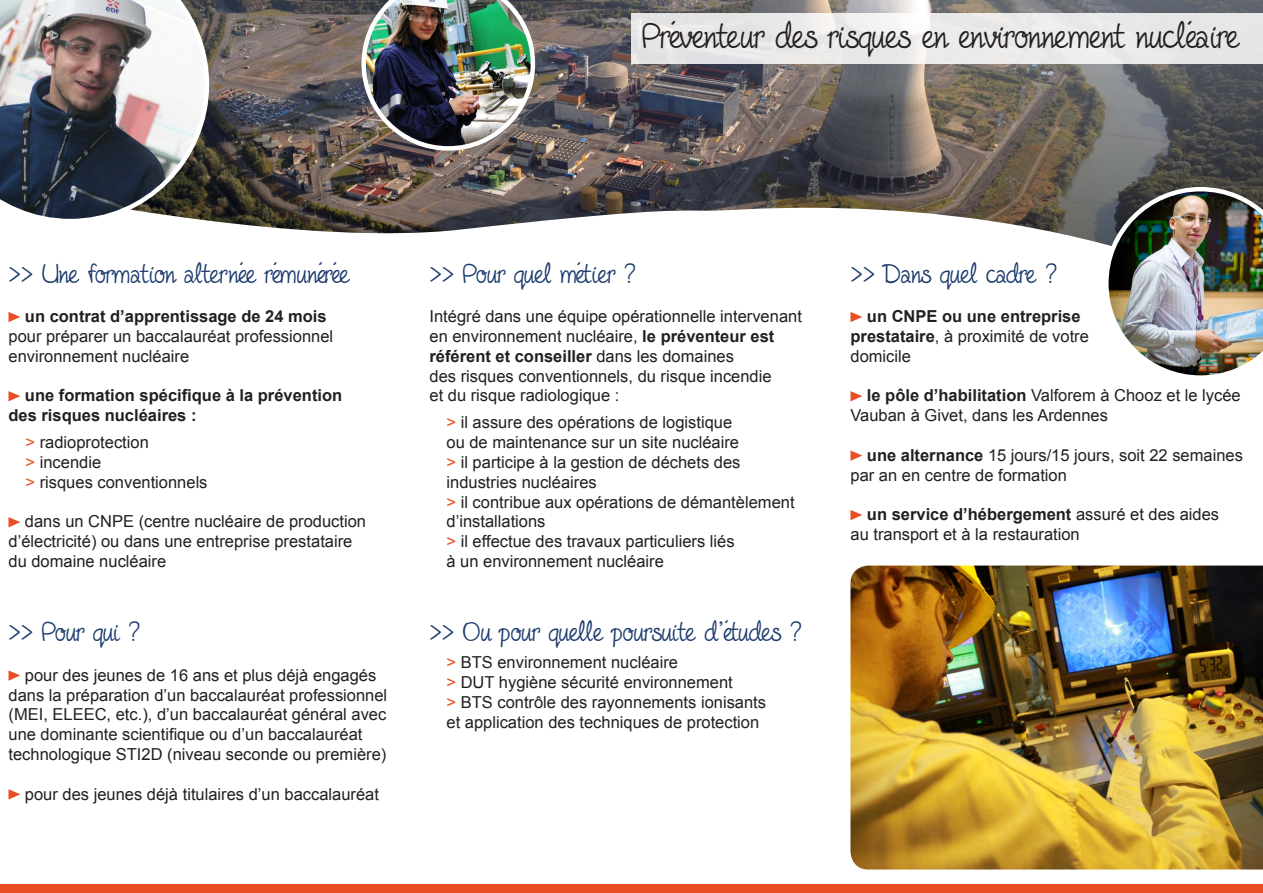
<style>
.page{position:relative;width:1263px;height:893px;background:#fff}
.page>*{position:absolute;margin:0;border:0;box-sizing:border-box;transform-origin:0 0}
.titre_bloc___2{font:39px "Fineliner Script";color:#231f20}
.sous-titre_bloc___2{font:30px "Fineliner Script";color:#1b3a6d}
.t1{font:16.5px/19.8px "Arial";color:#231f20}
.t2{font:700 16.5px "Arial";color:#231f20}
.s1{color:#e94f24}
.s2{font-weight:700}
.s3{font-weight:400}
</style>
<div class="page">
<img style="left:209px;top:0;width:1054px;height:244px">
<div style="left:631px;top:13px;width:632px;height:51px;background:#e8e8e9"></div>
<svg style="left:9px;top:312px;width:11px;height:10px"></svg>
<svg style="left:9px;top:391px;width:11px;height:10px"></svg>
<svg style="left:9px;top:517px;width:11px;height:10px"></svg>
<svg style="left:850px;top:312px;width:12px;height:10px"></svg>
<svg style="left:850px;top:391px;width:12px;height:10px"></svg>
<svg style="left:850px;top:450px;width:12px;height:11px"></svg>
<svg style="left:850px;top:510px;width:12px;height:10px"></svg>
<img style="left:0;top:0;width:209px;height:221px">
<div style="left:0;top:884px;width:1263px;height:9px;background:#e94f24"></div>
<img style="left:850px;top:566px;width:413px;height:303px">
<img style="left:1104px;top:187px;width:159px;height:189px">
<svg style="left:9px;top:670px;width:11px;height:11px"></svg>
<svg style="left:9px;top:789px;width:11px;height:10px"></svg>
<img style="left:361px;top:0;width:174px;height:151px">
<p class="titre_bloc___2" style="left:642px;top:16px;width:599px">Préventeur des risques en environnement nucléaire</p>
<p class="sous-titre_bloc___2" style="left:9px;top:257px;width:343px">&gt;&gt; Une formation alternée rémunérée</p>
<p class="t2" style="left:25px;top:305px;width:303px">un contrat d’apprentissage de 24 mois</p>
<p class="t1" style="left:9px;top:326px;width:326px">pour préparer un baccalauréat professionnel</p>
<p class="t1" style="left:9px;top:346px;width:182px">environnement nucléaire</p>
<p class="t2" style="left:25px;top:385px;width:319px">une formation spécifique à la prévention</p>
<p class="t2" style="left:9px;top:404px;width:190px">des risques nucléaires :</p>
<p class="t1" style="left:26px;top:433px;width:125px"><span class="s1">&gt;</span> radioprotection</p>
<p class="t1" style="left:26px;top:452px;width:77px"><span class="s1">&gt;</span> incendie</p>
<p class="t1" style="left:26px;top:472px;width:184px"><span class="s1">&gt;</span> risques conventionnels</p>
<p class="t1" style="left:25px;top:512px;width:343px">dans un CNPE (centre nucléaire de production</p>
<p class="t1" style="left:9px;top:532px;width:345px">d’électricité) ou dans une entreprise prestataire</p>
<p class="t1" style="left:9px;top:551px;width:159px">du domaine nucléaire</p>
<p class="sous-titre_bloc___2" style="left:9px;top:616px;width:133px">&gt;&gt; Pour qui ?</p>
<p class="t1" style="left:25px;top:665px;width:353px">pour des jeunes de 16 ans et plus déjà engagés</p>
<p class="t1" style="left:9px;top:685px;width:380px">dans la préparation d’un baccalauréat professionnel (MEI, ELEEC, etc.), d’un baccalauréat général avec</p>
<p class="t1" style="left:9px;top:725px;width:356px">une dominante scientifique ou d’un baccalauréat</p>
<p class="t1" style="left:9px;top:744px;width:379px">technologique STI2D (niveau seconde ou première)</p>
<p class="t1" style="left:25px;top:784px;width:356px">pour des jeunes déjà titulaires d’un baccalauréat</p>
<p class="sous-titre_bloc___2" style="left:429px;top:257px;width:208px">&gt;&gt; Pour quel métier ?</p>
<p class="t1" style="left:429px;top:307px;width:374px">Intégré dans une équipe opérationnelle intervenant</p>
<p class="t1" style="left:429px;top:326px;width:346px">en environnement nucléaire, <span class="s2">le préventeur est</span></p>
<p class="t2" style="left:429px;top:345px;width:306px">référent et conseiller <span class="s3">dans les domaines</span></p>
<p class="t1" style="left:429px;top:366px;width:344px">des risques conventionnels, du risque incendie</p>
<p class="t1" style="left:429px;top:386px;width:191px">et du risque radiologique :</p>
<p class="t1" style="left:446px;top:413px;width:287px"><span class="s1">&gt;</span> il assure des opérations de logistique</p>
<p class="t1" style="left:446px;top:433px;width:294px">ou de maintenance sur un site nucléaire</p>
<p class="t1" style="left:446px;top:452px;width:295px"><span class="s1">&gt;</span> il participe à la gestion de déchets des</p>
<p class="t1" style="left:446px;top:472px;width:152px">industries nucléaires</p>
<p class="t1" style="left:446px;top:492px;width:350px"><span class="s1">&gt;</span> il contribue aux opérations de démantèlement</p>
<p class="t1" style="left:446px;top:512px;width:101px">d’installations</p>
<p class="t1" style="left:446px;top:532px;width:290px"><span class="s1">&gt;</span> il effectue des travaux particuliers liés</p>
<p class="t1" style="left:446px;top:551px;width:219px">à un environnement nucléaire</p>
<p class="sous-titre_bloc___2" style="left:429px;top:616px;width:374px">&gt;&gt; Ou pour quelle poursuite d’études ?</p>
<p class="t1" style="left:446px;top:653px;width:233px"><span class="s1">&gt;</span> BTS environnement nucléaire</p>
<p class="t1" style="left:446px;top:672px;width:288px"><span class="s1">&gt;</span> DUT hygiène sécurité environnement</p>
<p class="t1" style="left:446px;top:692px;width:321px"><span class="s1">&gt;</span> BTS contrôle des rayonnements ionisants</p>
<p class="t1" style="left:446px;top:712px;width:314px">et application des techniques de protection</p>
<p class="sous-titre_bloc___2" style="left:850px;top:257px;width:208px">&gt;&gt; Dans quel cadre ?</p>
<p class="t2" style="left:867px;top:305px;width:215px">un CNPE ou une entreprise</p>
<p class="t1" style="left:850px;top:326px;width:240px"><span class="s2">prestataire</span>, à proximité de votre</p>
<p class="t1" style="left:850px;top:346px;width:62px">domicile</p>
<p class="t1" style="left:850px;top:386px;width:392px;text-indent:16px"><span class="s2">le pôle d’habilitation</span> Valforem à Chooz et le lycée<br>Vauban à Givet, dans les Ardennes</p>
<p class="t1" style="left:850px;top:445px;width:394px;text-indent:16px"><span class="s2">une alternance</span> 15 jours/15 jours, soit 22 semaines par an en centre de formation</p>
<p class="t2" style="left:867px;top:503px;width:354px">un service d’hébergement <span class="s3">assuré et des aides</span></p>
<p class="t1" style="left:850px;top:524px;width:231px">au transport et à la restauration</p>
</div>
